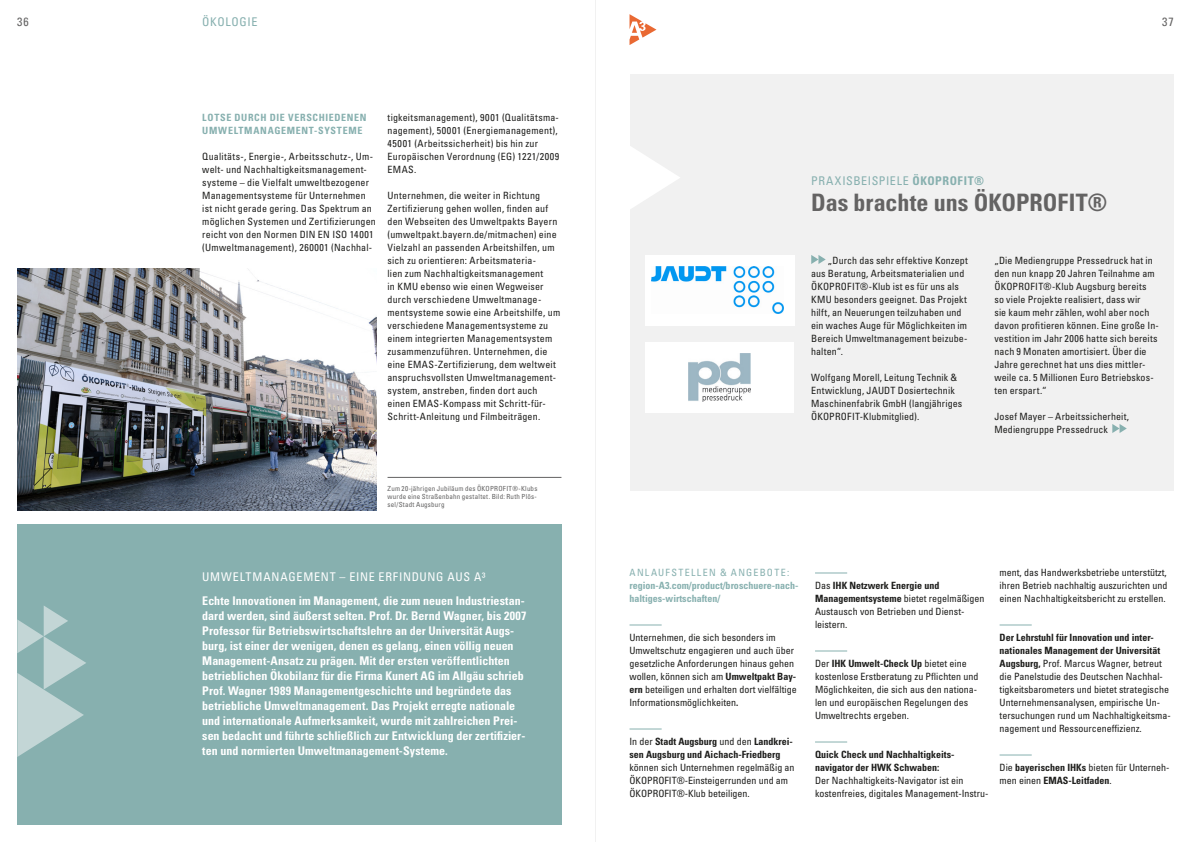
<style>
.page{position:relative;width:1191px;height:842px;background:#fff}
.page>*{position:absolute;margin:0;border:0;box-sizing:border-box;transform-origin:0 0}
.Absatzformat_3{font:700 condensed 24px "Univers LT Std";color:#646363}
.Seite_Fliesstext{font:700 condensed 12px/15px "Univers LT Std";color:#fff}
.Überschrift{font:condensed 12px "Univers LT Std";letter-spacing:.06em;color:#fff}
.t1{font:condensed 12px "Univers LT Std";letter-spacing:.05em;color:#87b0af}
.t2{font:condensed 12px "Univers LT Std";color:#646363}
.Seite_Text_Angebote{font:condensed 10px/13px "Univers LT Std";color:#1d1d1b}
.Seite_Fliesstext-2{font:condensed 10px/13px "Univers LT Std";letter-spacing:.02em;color:#1d1d1b}
.Seite_Fliesstext_Unt{font:condensed 10px/13px "Univers LT Std";letter-spacing:.01em;color:#1d1d1b}
.Fließtext_Überschrif{font:700 condensed 10px/13px "Univers LT Std";color:#87b0af}
.Fließtext_Überschrif-2{font:700 condensed 10px/13px "Univers LT Std";letter-spacing:.065em;color:#87b0af}
.t3{font:condensed 10px "Univers LT Std";letter-spacing:.13em;color:#87b0af}
.t4{font:condensed 7px/8px "Univers LT Std";letter-spacing:.025em;color:#646363;text-align:justify}
.s1{font-weight:700}
</style>
<div class="page">
<svg style="left:629px;top:14px;width:27px;height:31px"></svg>
<hr style="left:629px;top:624px;width:32px;height:1px;background:#87b0af">
<hr style="left:629px;top:728px;width:32px;height:1px;background:#87b0af">
<hr style="left:815px;top:572px;width:32px;height:1px;background:#87b0af">
<hr style="left:815px;top:650px;width:32px;height:1px;background:#87b0af">
<hr style="left:815px;top:741px;width:32px;height:1px;background:#87b0af">
<hr style="left:999px;top:624px;width:32px;height:1px;background:#87b0af">
<hr style="left:999px;top:754px;width:32px;height:1px;background:#87b0af">
<div style="left:630px;top:74px;width:543px;height:416px;background:#f1f1f1"></div>
<svg style="left:630px;top:146px;width:50px;height:63px"></svg>
<svg style="left:811px;top:255px;width:14px;height:9px"></svg>
<svg style="left:1112px;top:424px;width:14px;height:9px"></svg>
<div style="left:17px;top:524px;width:544px;height:301px;background:#87b0af"></div>
<svg style="left:17px;top:606px;width:69px;height:151px"></svg>
<img style="left:17px;top:269px;width:359px;height:241px">
<div style="left:645px;top:255px;width:149px;height:70px;background:#fff"></div>
<img style="left:652px;top:266px;width:131px;height:47px">
<div style="left:645px;top:342px;width:149px;height:71px;background:#fff"></div>
<img style="left:688px;top:354px;width:63px;height:47px">
<hr style="left:387px;top:477px;width:174px;height:1px;background:#646363">
<hr style="left:595px;top:0;width:1px;height:842px;background:#f1f1f1">
<p class="t1" style="left:202px;top:14px;width:57px">ÖKOLOGIE</p>
<p class="t2" style="left:17px;top:14px;width:13px">36</p>
<p class="t2" style="left:1162px;top:14px;width:13px">37</p>
<p class="Fließtext_Überschrif-2" style="left:202px;top:111px;width:166px">LOTSE DURCH DIE VERSCHIEDENEN<br>UMWELTMANAGEMENT-SYSTEME</p>
<p class="Seite_Fliesstext-2" style="left:202px;top:150px;width:175px">Qualitäts-, Energie-, Arbeitsschutz-, Um&shy;welt- und Nachhaltigkeitsmanagement&shy;systeme – die Vielfalt umweltbezogener Managementsysteme für Unternehmen ist nicht gerade gering. Das Spektrum an möglichen Systemen und Zertifizierungen reicht von den Normen DIN EN ISO 14001 (Umweltmanagement), 260001 (Nachhal-</p>
<p class="Seite_Fliesstext-2" style="left:387px;top:111px;width:173px">tigkeitsmanagement), 9001 (Qualitätsma&shy;nagement), 50001 (Energiemanagement), 45001 (Arbeitssicherheit) bis hin zur Europäischen Verordnung (EG) 1221/2009<br>EMAS.</p>
<p class="Seite_Fliesstext-2" style="left:387px;top:189px;width:174px">Unternehmen, die weiter in Richtung Zertifizierung gehen wollen, finden auf den Webseiten des Umweltpakts Bayern (umweltpakt.bayern.de/mitmachen) eine Vielzahl an passenden Arbeitshilfen, um sich zu orientieren: Arbeitsmateria-<br>lien zum Nachhaltigkeitsmanagement<br>in KMU ebenso wie einen Wegweiser durch verschiedene Umweltmanage&shy;mentsysteme sowie eine Arbeitshilfe, um verschiedene Managementsysteme zu einem integrierten Managementsystem zusammenzuführen. Unternehmen, die eine EMAS-Zertifizierung, dem weltweit anspruchsvollsten Umweltmanagement&shy;system, anstreben, finden dort auch einen EMAS-Kompass mit Schritt-für-Schritt-Anleitung und Filmbeiträgen.</p>
<p class="t4" style="left:387px;top:484px;width:151px">Zum 20-jährigen Jubiläum des ÖKOPROFIT®-Klubs wurde eine Straßenbahn gestaltet. Bild: Ruth Plös&shy;sel/Stadt Augsburg</p>
<p class="Überschrift" style="left:202px;top:569px;width:284px">UMWELTMANAGEMENT – EINE ERFINDUNG AUS A³</p>
<p class="Seite_Fliesstext" style="left:202px;top:593px;width:326px">Echte Innovationen im Management, die zum neuen Industriestan&shy;dard werden, sind äußerst selten. Prof. Dr. Bernd Wagner, bis 2007<br>Professor für Betriebswirtschaftslehre an der Universität Augs&shy;burg, ist einer der wenigen, denen es gelang, einen völlig neuen Management-Ansatz zu prägen. Mit der ersten veröffentlichten betrieblichen Ökobilanz für die Firma Kunert AG im Allgäu schrieb Prof. Wagner 1989 Managementgeschichte und begründete das betriebliche Umweltmanagement. Das Projekt erregte nationale und internationale Aufmerksamkeit, wurde mit zahlreichen Prei&shy;sen bedacht und führte schließlich zur Entwicklung der zertifizier&shy;ten und normierten Umweltmanagement-Systeme.</p>
<p class="t1" style="left:811px;top:173px;width:174px">PRAXISBEISPIELE <span class="s1">ÖKOPROFIT®</span></p>
<p class="Absatzformat_3" style="left:811px;top:188px;width:298px">Das brachte uns ÖKOPROFIT®</p>
<p class="Seite_Fliesstext_Unt" style="left:811px;top:254px;width:158px;text-indent:17px">„Durch das sehr effektive Konzept aus Beratung, Arbeitsmaterialien und ÖKOPROFIT®-Klub ist es für uns als KMU besonders geeignet. Das Projekt hilft, an Neuerungen teilzuhaben und ein waches Auge für Möglichkeiten im Bereich Umweltmanagement beizube&shy;halten“.</p>
<p class="Seite_Fliesstext_Unt" style="left:811px;top:371px;width:153px">Wolfgang Morell, Leitung Technik &amp; Entwicklung, JAUDT Dosiertechnik Maschinenfabrik GmbH (langjähriges ÖKOPROFIT-Klubmitglied).</p>
<p class="Seite_Fliesstext_Unt" style="left:994px;top:254px;width:166px">„Die Mediengruppe Pressedruck hat in den nun knapp 20 Jahren Teilnahme am ÖKOPROFIT®-Klub Augsburg bereits<br>so viele Projekte realisiert, dass wir<br>sie kaum mehr zählen, wohl aber noch davon profitieren können. Eine große In&shy;vestition im Jahr 2006 hatte sich bereits nach 9 Monaten amortisiert. Über die Jahre gerechnet hat uns dies mittler&shy;weile ca. 5 Millionen Euro Betriebskos&shy;ten erspart.“</p>
<p class="Seite_Fliesstext_Unt" style="left:994px;top:410px;width:136px">Josef Mayer – Arbeitssicherheit,<br>Mediengruppe Pressedruck</p>
<p class="t3" style="left:629px;top:566px;width:161px">ANLAUFSTELLEN &amp; ANGEBOTE:</p>
<p class="Fließtext_Überschrif" style="left:629px;top:579px;width:170px">region-A3.com/product/broschuere-nach&shy;haltiges-wirtschaften/</p>
<p class="Seite_Text_Angebote" style="left:629px;top:631px;width:169px">Unternehmen, die sich besonders im Umweltschutz engagieren und auch über gesetzliche Anforderungen hinaus gehen wollen, können sich am <span class="s1">Umweltpakt Bay&shy;ern</span> beteiligen und erhalten dort vielfältige Informationsmöglichkeiten<span class="s1">.</span></p>
<p class="Seite_Text_Angebote" style="left:629px;top:735px;width:166px">In der <span class="s1">Stadt Augsburg</span> und den <span class="s1">Landkrei&shy;sen Augsburg und Aichach-Friedberg </span>können sich Unternehmen regelmäßig an ÖKOPROFIT®-Einsteigerrunden und am ÖKOPROFIT®-Klub beteiligen.</p>
<p class="Seite_Text_Angebote" style="left:815px;top:579px;width:171px">Das <span class="s1">IHK Netzwerk Energie und<br>Managementsysteme</span> bietet regelmäßigen<br>Austausch von Betrieben und Dienst&shy;leistern.</p>
<p class="Seite_Text_Angebote" style="left:815px;top:657px;width:165px">Der <span class="s1">IHK Umwelt-Check Up</span> bietet eine kostenlose Erstberatung zu Pflichten und Möglichkeiten, die sich aus den nationa&shy;len und europäischen Regelungen des Umweltrechts ergeben.</p>
<p class="Seite_Text_Angebote" style="left:815px;top:748px;width:175px"><span class="s1">Quick Check und Nachhaltigkeits&shy;navigator der HWK Schwaben:<br></span>Der Nachhaltigkeits-Navigator ist ein kostenfreies, digitales Management-Instru-</p>
<p class="Seite_Text_Angebote" style="left:999px;top:566px;width:169px;text-align:justify">ment, das Handwerksbetriebe unterstützt, ihren Betrieb nachhaltig auszurichten und einen Nachhaltigkeitsbericht zu erstellen.</p>
<p class="Seite_Text_Angebote" style="left:999px;top:631px;width:173px"><span class="s1">Der Lehrstuhl für Innovation und inter&shy;nationales Management der Universität Augsburg,</span> Prof. Marcus Wagner, betreut die Panelstudie des Deutschen Nachhal&shy;tigkeitsbarometers und bietet strategische Unternehmensanalysen, empirische Un&shy;tersuchungen rund um Nachhaltigkeitsma&shy;nagement und Ressourceneffizienz.</p>
<p class="Seite_Text_Angebote" style="left:999px;top:761px;width:171px">Die <span class="s1">bayerischen IHKs</span> bieten für Unterneh&shy;men einen <span class="s1">EMAS-Leitfaden</span>.</p>
</div>
